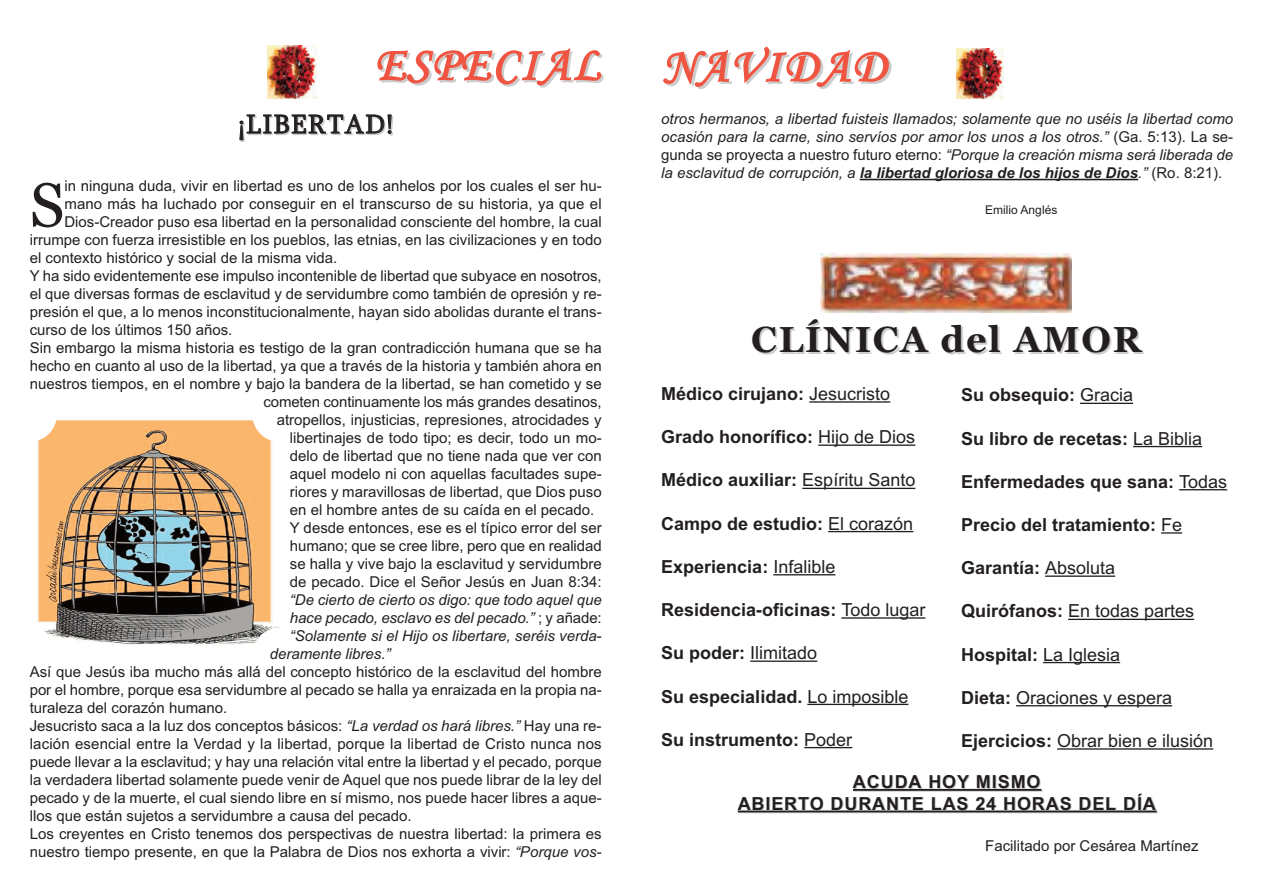
<style>
.page{position:relative;width:1263px;height:893px;background:#fff}
.page>*{position:absolute;margin:0;border:0;box-sizing:border-box;transform-origin:0 0}
.t1{font:61.95px "Georgia";color:#231f20}
.t2{font:48px "Monotype Corsiva";letter-spacing:.05em;color:#f05441}
.t3{font:700 36px "Georgia";letter-spacing:.05em;color:#231f20}
.t4{font:27px "Sylfaen";letter-spacing:.05em;color:#231f20}
.t5{font:700 18px "Arial";color:#231f20}
.t6{font:18px "Arial";color:#231f20}
.t7{font:700 18px/21.6px "Arial";letter-spacing:.05em;color:#231f20;text-align:center}
.t8{font:15px/18px "Arial";color:#231f20}
.t9{font:italic 15px/18px "Arial";color:#231f20;text-align:justify}
.t10{font:12px "Arial";color:#231f20}
.s1{font-style:normal}
.s2{font-style:italic}
.s3{font-weight:700}
.s4{font-weight:400}
</style>
<div class="page">
<hr style="left:860px;top:179px;width:278px;height:1px;background:#231f20">
<img style="left:30px;top:415px;width:249px;height:240px;border-radius:27px">
<img style="left:820px;top:254px;width:251px;height:58px">
<hr style="left:809px;top:401px;width:81px;height:2px;background:#231f20">
<hr style="left:818px;top:444px;width:97px;height:2px;background:#231f20">
<hr style="left:802px;top:488px;width:113px;height:1px;background:#231f20">
<hr style="left:828px;top:531px;width:85px;height:1px;background:#231f20">
<hr style="left:773px;top:574px;width:62px;height:1px;background:#231f20">
<hr style="left:841px;top:617px;width:84px;height:2px;background:#231f20">
<hr style="left:750px;top:660px;width:67px;height:2px;background:#231f20">
<hr style="left:807px;top:704px;width:101px;height:1px;background:#231f20">
<hr style="left:804px;top:747px;width:48px;height:1px;background:#231f20">
<hr style="left:1080px;top:403px;width:53px;height:1px;background:#231f20">
<hr style="left:1133px;top:446px;width:69px;height:1px;background:#231f20">
<hr style="left:1179px;top:489px;width:48px;height:1px;background:#231f20">
<hr style="left:1161px;top:532px;width:21px;height:2px;background:#231f20">
<hr style="left:1045px;top:575px;width:70px;height:2px;background:#231f20">
<hr style="left:1068px;top:619px;width:126px;height:1px;background:#231f20">
<hr style="left:1043px;top:662px;width:77px;height:1px;background:#231f20">
<hr style="left:1016px;top:705px;width:156px;height:1px;background:#231f20">
<hr style="left:1057px;top:748px;width:156px;height:2px;background:#231f20">
<hr style="left:854px;top:790px;width:188px;height:2px;background:#ccc">
<hr style="left:853px;top:789px;width:188px;height:2px;background:#231f20">
<hr style="left:739px;top:811px;width:419px;height:2px;background:#ccc">
<hr style="left:738px;top:810px;width:419px;height:2px;background:#231f20">
<img style="left:267px;top:46px;width:50px;height:53px">
<img style="left:956px;top:48px;width:48px;height:51px">
<h2 class="t2" style="left:375px;top:35px;width:227px">ESPECIAL</h2>
<h2 class="t2" style="left:662px;top:36px;width:225px">NAVIDAD</h2>
<h3 class="t4" style="left:238px;top:108px;width:157px">¡LIBERTAD!</h3>
<h1 class="t1" style="left:30px;top:169px;width:36px">S</h1>
<p class="t8" style="left:64px;top:176px;width:539px">in ninguna duda, vivir en libertad es uno de los anhelos por los cuales el ser hu-</p>
<p class="t8" style="left:64px;top:194px;width:539px">mano más ha luchado por conseguir en el transcurso de su historia, ya que el</p>
<p class="t8" style="left:64px;top:212px;width:539px">Dios-Creador puso esa libertad en la personalidad consciente del hombre, la cual</p>
<p class="t8" style="left:30px;top:230px;width:573px">irrumpe con fuerza irresistible en los pueblos, las etnias, en las civilizaciones y en todo</p>
<p class="t8" style="left:30px;top:248px;width:309px">el contexto histórico y social de la misma vida.</p>
<p class="t8" style="left:30px;top:266px;width:573px">Y ha sido evidentemente ese impulso incontenible de libertad que subyace en nosotros,</p>
<p class="t8" style="left:30px;top:284px;width:573px">el que diversas formas de esclavitud y de servidumbre como también de opresión y re-</p>
<p class="t8" style="left:30px;top:302px;width:573px">presión el que, a lo menos inconstitucionalmente, hayan sido abolidas durante el trans-</p>
<p class="t8" style="left:30px;top:320px;width:204px">curso de los últimos 150 años.</p>
<p class="t8" style="left:30px;top:338px;width:573px">Sin embargo la misma historia es testigo de la gran contradicción humana que se ha</p>
<p class="t8" style="left:30px;top:356px;width:573px">hecho en cuanto al uso de la libertad, ya que a través de la historia y también ahora en</p>
<p class="t8" style="left:30px;top:374px;width:573px">nuestros tiempos, en el nombre y bajo la bandera de la libertad, se han cometido y se</p>
<p class="t8" style="left:263px;top:392px;width:340px">cometen continuamente los más grandes desatinos,</p>
<p class="t8" style="left:277px;top:410px;width:326px">atropellos, injusticias, represiones, atrocidades y</p>
<p class="t8" style="left:290px;top:428px;width:313px">libertinajes de todo tipo; es decir, todo un mo-</p>
<p class="t8" style="left:290px;top:446px;width:313px">delo de libertad que no tiene nada que ver con</p>
<p class="t8" style="left:290px;top:464px;width:313px">aquel modelo ni con aquellas facultades supe-</p>
<p class="t8" style="left:290px;top:482px;width:313px">riores y maravillosas de libertad, que Dios puso</p>
<p class="t8" style="left:290px;top:500px;width:306px">en el hombre antes de su caída en el pecado.</p>
<p class="t8" style="left:290px;top:518px;width:313px">Y desde entonces, ese es el típico error del ser</p>
<p class="t8" style="left:290px;top:536px;width:313px">humano; que se cree libre, pero que en realidad</p>
<p class="t8" style="left:290px;top:554px;width:313px">se halla y vive bajo la esclavitud y servidumbre</p>
<p class="t8" style="left:290px;top:572px;width:313px">de pecado. Dice el Señor Jesús en Juan 8:34:</p>
<p class="t9" style="left:290px;top:590px;width:313px">“De cierto de cierto os digo: que todo aquel que</p>
<p class="t9" style="left:290px;top:608px;width:313px">hace pecado, esclavo es del pecado.” <span class="s1">; y añade:</span></p>
<p class="t9" style="left:290px;top:626px;width:313px">“Solamente si el Hijo os libertare, seréis verda-</p>
<p class="t9" style="left:270px;top:644px;width:122px">deramente libres.”</p>
<p class="t8" style="left:30px;top:662px;width:573px">Así que Jesús iba mucho más allá del concepto histórico de la esclavitud del hombre por el hombre, porque esa servidumbre al pecado se halla ya enraizada en la propia na&shy;turaleza del corazón humano.<br>Jesucristo saca a la luz dos conceptos básicos: <span class="s2">“La verdad os hará libres.”</span> Hay una re&shy;lación esencial entre la Verdad y la libertad, porque la libertad de Cristo nunca nos puede llevar a la esclavitud; y hay una relación vital entre la libertad y el pecado, porque la verdadera libertad solamente puede venir de Aquel que nos puede librar de la ley del pecado y de la muerte, el cual siendo libre en sí mismo, nos puede hacer libres a aque&shy;llos que están sujetos a servidumbre a causa del pecado.<br>Los creyentes en Cristo tenemos dos perspectivas de nuestra libertad: la primera es nuestro tiempo presente, en que la Palabra de Dios nos exhorta a vivir: <span class="s2">“Porque vos-</span></p>
<p class="t9" style="left:661px;top:110px;width:573px">otros hermanos, a libertad fuisteis llamados; solamente que no uséis la libertad como ocasión para la carne, sino servíos por amor los unos a los otros.” <span class="s1">(Ga. 5:13). La se&shy;gunda se proyecta a nuestro futuro eterno:</span> “Porque la creación misma será liberada de la esclavitud de corrupción, a <span class="s3">la libertad gloriosa de los hijos de Dios</span>.” <span class="s1">(Ro. 8:21).</span></p>
<p class="t10" style="left:985px;top:203px;width:74px">Emilio Anglés</p>
<h3 class="t3" style="left:751px;top:318px;width:392px">CLÍNICA del AMOR</h3>
<p class="t5" style="left:661px;top:383px;width:231px">Médico cirujano: <span class="s4">Jesucristo</span></p>
<p class="t5" style="left:661px;top:426px;width:256px">Grado honorífico: <span class="s4">Hijo de Dios</span></p>
<p class="t5" style="left:661px;top:470px;width:256px">Médico auxiliar: <span class="s4">Espíritu Santo</span></p>
<p class="t5" style="left:661px;top:513px;width:254px">Campo de estudio: <span class="s4">El corazón</span></p>
<p class="t5" style="left:661px;top:556px;width:176px">Experiencia: <span class="s4">Infalible</span></p>
<p class="t5" style="left:661px;top:599px;width:266px">Residencia-oficinas: <span class="s4">Todo lugar</span></p>
<p class="t6" style="left:661px;top:642px;width:158px"><span class="s3">Su poder:</span> Ilimitado</p>
<p class="t5" style="left:661px;top:686px;width:249px">Su especialidad. <span class="s4">Lo imposible</span></p>
<p class="t5" style="left:661px;top:729px;width:193px">Su instrumento: <span class="s4">Poder</span></p>
<p class="t5" style="left:961px;top:385px;width:174px">Su obsequio: <span class="s4">Gracia</span></p>
<p class="t5" style="left:961px;top:428px;width:243px">Su libro de recetas: <span class="s4">La Biblia</span></p>
<p class="t5" style="left:961px;top:471px;width:268px">Enfermedades que sana: <span class="s4">Todas</span></p>
<p class="t5" style="left:961px;top:514px;width:223px">Precio del tratamiento: <span class="s4">Fe</span></p>
<p class="t5" style="left:961px;top:557px;width:156px">Garantía: <span class="s4">Absoluta</span></p>
<p class="t6" style="left:961px;top:601px;width:235px"><span class="s3">Quirófanos:</span> En todas partes</p>
<p class="t5" style="left:961px;top:644px;width:161px">Hospital: <span class="s4">La Iglesia</span></p>
<p class="t6" style="left:961px;top:687px;width:213px"><span class="s3">Dieta:</span> Oraciones y espera</p>
<p class="t6" style="left:961px;top:730px;width:254px"><span class="s3">Ejercicios:</span> Obrar bien e ilusión</p>
<p class="t7" style="left:738px;top:771px;width:420px">ACUDA HOY MISMO<br>ABIERTO DURANTE LAS 24 HORAS DEL DÍA</p>
<p class="t8" style="left:985px;top:836px;width:215px">Facilitado por Cesárea Martínez</p>
</div>
